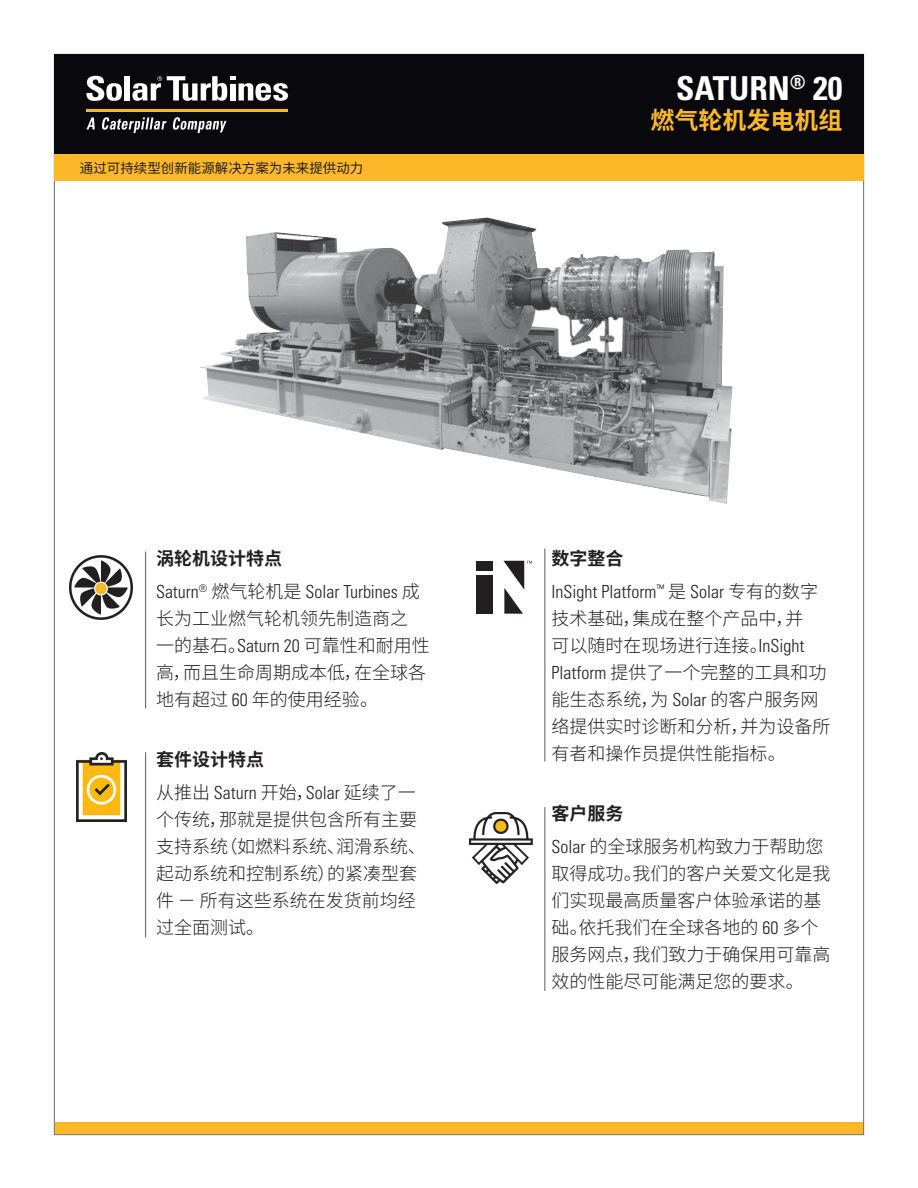
<style>
.page{position:relative;width:918px;height:1188px;background:#fff}
.page>*{position:absolute;margin:0;border:0;box-sizing:border-box;transform-origin:0 0}
.t1{font:700 condensed 33px "Univers LT Std";color:#fff}
.t2{font:700 24px "Noto Sans CJ Ksc";color:#fcb828}
.t3{font:300 18px/27px "Noto Sans CJ Ksc";color:#231f20}
.t4{font:300 condensed 18px "Univers LT Std";color:#231f20}
.t5{font:700 18px "Noto Sans CJ Ksc";color:#231f20}
.t6{font:13.5px "Noto Sans CJ Ksc";color:#231f20}
.s1{font-family:"Noto Sans CJ Ksc";font-stretch:normal}
.s2{font-family:"Univers LT Std";font-stretch:condensed}
.s3{font-weight:700}
</style>
<div class="page">
<div style="left:55px;top:1122px;width:807px;height:12px;background:#fcb828"></div>
<div style="left:54px;top:54px;width:810px;height:101px;background:#08080d"></div>
<div style="left:54px;top:155px;width:810px;height:26px;background:#fcb828"></div>
<img style="left:200px;top:218px;width:533px;height:286px">
<svg style="left:86px;top:117px;width:9px;height:12px"></svg>
<svg style="left:172px;top:117px;width:54px;height:16px"></svg>
<svg style="left:102px;top:117px;width:64px;height:16px"></svg>
<hr style="left:86px;top:109px;width:202px;height:2px;background:#fcb729">
<svg style="left:86px;top:76px;width:202px;height:25px"></svg>
<img style="left:76px;top:752px;width:51px;height:69px">
<img style="left:69px;top:555px;width:64px;height:65px">
<div style="left:476px;top:561px;width:16px;height:10px;background:#231f20"></div>
<div style="left:476px;top:576px;width:16px;height:38px;background:#231f20"></div>
<svg style="left:503px;top:561px;width:29px;height:53px"></svg>
<img style="left:468px;top:812px;width:65px;height:72px">
<hr style="left:145px;top:552px;width:1px;height:156px;background:#6c6d70">
<hr style="left:544px;top:549px;width:1px;height:213px;background:#6c6d70">
<hr style="left:145px;top:752px;width:1px;height:185px;background:#6c6d70">
<hr style="left:544px;top:807px;width:1px;height:184px;background:#6c6d70">
<p class="t6" style="left:80px;top:161px;width:285px">通过可持续型创新能源解决方案为未来提供动力</p>
<h1 class="t1" style="left:676px;top:68px;width:168px">SATURN<sup>®</sup> 20</h1>
<h2 class="t2" style="left:650px;top:107px;width:193px">燃气轮机发电机组</h2>
<p class="t5" style="left:156px;top:548px;width:127px">涡轮机设计特点</p>
<p class="t4" style="left:156px;top:580px;width:265px">Saturn<sup>®</sup> <span class="s1">燃气轮机是</span> Solar Turbines <span class="s1">成</span></p>
<p class="t3" style="left:156px;top:605px;width:275px">长为工业燃气轮机领先制造商之一的基石。<span class="s2">Saturn 20</span> 可靠性和耐用性高，而且生命周期成本低，在全球各地有超过 <span class="s2">60</span> 年的使用经验。</p>
<p class="t5" style="left:156px;top:750px;width:109px">套件设计特点</p>
<p class="t4" style="left:156px;top:782px;width:261px"><span class="s1">从推出</span> Saturn <span class="s1">开始，</span>Solar <span class="s1">延续了一</span></p>
<p class="t3" style="left:156px;top:807px;width:271px">个传统，那就是提供包含所有主要支持系统（如燃料系统、润滑系统、起动系统和控制系统）的紧凑型套件 − 所有这些系统在发货前均经过全面测试。</p>
<p class="t5" style="left:552px;top:548px;width:73px">数字整合</p>
<p class="t4" style="left:552px;top:580px;width:268px">InSight Platform<sup>™</sup> <span class="s1">是</span> Solar <span class="s1">专有的数字</span></p>
<p class="t3" style="left:552px;top:605px;width:281px">技术基础，集成在整个产品中，并<br>可以随时在现场进行连接。<span class="s2">InSight<br>Platform</span> 提供了一个完整的工具和功能生态系统，为 <span class="s2">Solar</span> 的客户服务网络提供实时诊断和分析，并为设备所有者和操作员提供性能指标。</p>
<p class="t3" style="left:552px;top:798px;width:273px;line-height:33px"><span class="s3">客户服务<br></span><span class="s2">Solar</span> 的全球服务机构致力于帮助您</p>
<p class="t3" style="left:552px;top:861px;width:281px">取得成功。我们的客户关爱文化是我们实现最高质量客户体验承诺的基础。依托我们在全球各地的 <span class="s2">60</span> 多个服务网点，我们致力于确保用可靠高效的性能尽可能满足您的要求。</p>
</div>
